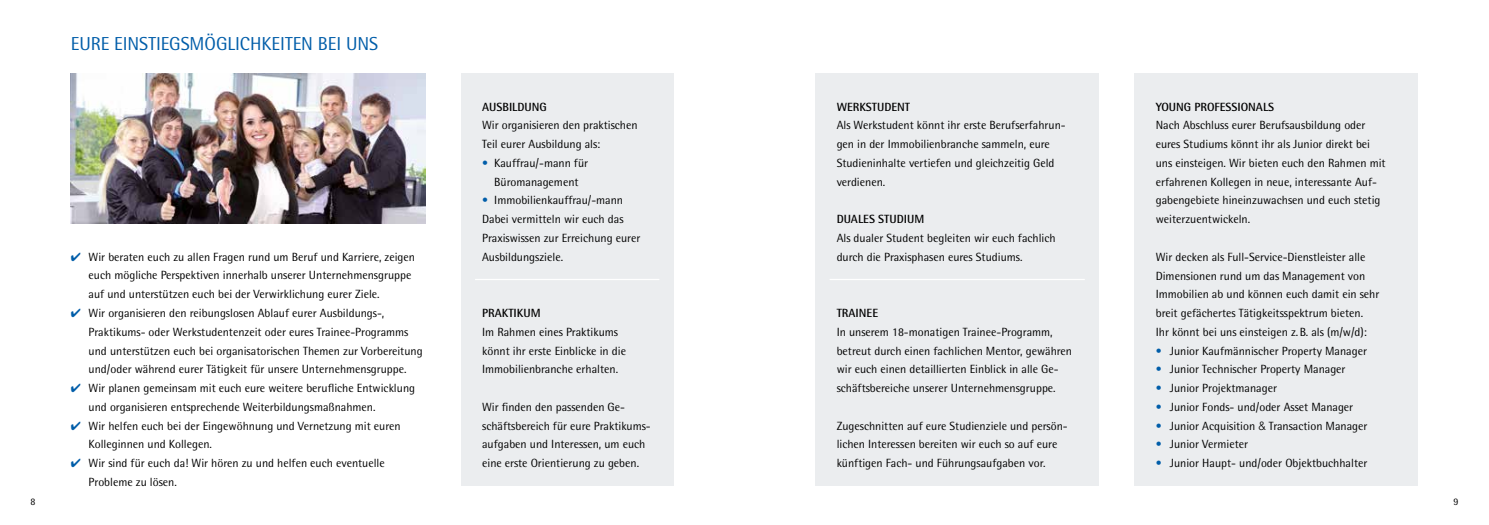
<style>
.page{position:relative;width:1489px;height:525px;background:#fff}
.page>*{position:absolute;margin:0;border:0;box-sizing:border-box;transform-origin:0 0}
.t1{font:18.75px "AT Rotis Semi Sans";letter-spacing:-.005em;color:#005da9}
.t2{font:11.88px/18.8px "AT Rotis Semi Sans";color:#000}
.t3{font:700 11.88px "AT Rotis Semi Sans";color:#000}
.t4{font:10px "AT Rotis Semi Sans";color:#000}
.s1{color:#005da9}
.s2{font-family:"Helvetica Neue LT";font-weight:300}
</style>
<div class="page">
<img style="left:71px;top:73px;width:354px;height:150px">
<div style="left:461px;top:73px;width:212px;height:412px;background:#ebedef"></div>
<div style="left:815px;top:73px;width:283px;height:412px;background:#ebedef"></div>
<div style="left:1134px;top:73px;width:283px;height:412px;background:#ebedef"></div>
<hr style="left:475px;top:279px;width:184px;height:1px;background:#fff">
<hr style="left:829px;top:279px;width:255px;height:1px;background:#fff">
<h1 class="t1" style="left:71px;top:32px;width:309px">EURE EINSTIEGSMÖGLICHKEITEN BEI UNS</h1>
<p class="t2" style="left:89px;top:247px;width:328px;text-indent:-18px"><span class="s1">✔</span> Wir beraten euch zu allen Fragen rund um Beruf und Karriere, zeigen euch mögliche Perspektiven innerhalb unserer Unternehmensgruppe auf und unterstützen euch bei der Verwirklichung eurer Ziele.</p>
<p class="t2" style="left:89px;top:303px;width:335px;text-indent:-18px"><span class="s1">✔</span> Wir organisieren den reibungslosen Ablauf eurer Ausbildungs-, Praktikums- oder Werkstudentenzeit oder eures Trainee-Programms und unterstützen euch bei organisatorischen Themen zur Vorbereitung und/oder während eurer Tätigkeit für unsere Unternehmensgruppe.</p>
<p class="t2" style="left:89px;top:378px;width:328px;text-indent:-18px"><span class="s1">✔</span> Wir planen gemeinsam mit euch eure weitere berufliche Entwicklung und organisieren entsprechende Weiterbildungsmaßnahmen.</p>
<p class="t2" style="left:89px;top:416px;width:313px;text-indent:-18px"><span class="s1">✔</span> Wir helfen euch bei der Eingewöhnung und Vernetzung mit euren<br>Kolleginnen und Kollegen.</p>
<p class="t2" style="left:89px;top:453px;width:298px;text-indent:-18px"><span class="s1">✔</span> Wir sind für euch da! Wir hören zu und helfen euch eventuelle<br>Probleme zu lösen.</p>
<p class="t3" style="left:482px;top:99px;width:66px">AUSBILDUNG</p>
<p class="t2" style="left:482px;top:116px;width:157px">Wir organisieren den praktischen<br>Teil eurer Ausbildung als:</p>
<p class="t2" style="left:482px;top:153px;width:107px;text-align:center"><span class="s1">•</span> Kauffrau/-mann für<br>Büromanagement</p>
<p class="t2" style="left:482px;top:191px;width:160px"><span class="s1">•</span> Immobilienkauffrau/-mann<br>Dabei vermitteln wir euch das<br>Praxiswissen zur Erreichung eurer<br>Ausbildungsziele.</p>
<p class="t3" style="left:482px;top:305px;width:60px">PRAKTIKUM</p>
<p class="t2" style="left:482px;top:322px;width:145px">Im Rahmen eines Praktikums könnt ihr erste Einblicke in die<br>Immobilienbranche erhalten.</p>
<p class="t2" style="left:482px;top:397px;width:170px">Wir finden den passenden Ge&shy;schäftsbereich für eure Praktikums&shy;aufgaben und Interessen, um euch eine erste Orientierung zu geben.</p>
<p class="t3" style="left:836px;top:99px;width:75px">WERKSTUDENT</p>
<p class="t2" style="left:836px;top:116px;width:230px">Als Werkstudent könnt ihr erste Berufserfahrun&shy;gen in der Immobilienbranche sammeln, eure Studieninhalte vertiefen und gleichzeitig Geld verdienen.</p>
<p class="t3" style="left:836px;top:212px;width:89px">DUALES STUDIUM</p>
<p class="t2" style="left:836px;top:228px;width:220px">Als dualer Student begleiten wir euch fachlich durch die Praxisphasen eures Studiums.</p>
<p class="t3" style="left:836px;top:305px;width:43px">TRAINEE</p>
<p class="t2" style="left:836px;top:322px;width:237px">In unserem 18-monatigen Trainee-Programm, betreut durch einen fachlichen Mentor, gewähren wir euch einen detaillierten Einblick in alle Ge&shy;schäftsbereiche unserer Unternehmensgruppe.</p>
<p class="t2" style="left:836px;top:416px;width:231px">Zugeschnitten auf eure Studienziele und persön&shy;lichen Interessen bereiten wir euch so auf eure künftigen Fach- und Führungsaufgaben vor.</p>
<p class="t3" style="left:1155px;top:99px;width:120px">YOUNG PROFESSIONALS</p>
<p class="t2" style="left:1155px;top:116px;width:231px">Nach Abschluss eurer Berufsausbildung oder eures Studiums könnt ihr als Junior direkt bei uns einsteigen. Wir bieten euch den Rahmen mit erfahrenen Kollegen in neue, interessante Auf&shy;gabengebiete hineinzuwachsen und euch stetig weiterzuentwickeln.</p>
<p class="t2" style="left:1155px;top:247px;width:225px">Wir decken als Full-Service-Dienstleister alle Dimensionen rund um das Management von Immobilien ab und können euch damit ein sehr breit gefächertes Tätigkeitsspektrum bieten.<br>Ihr könnt bei uns einsteigen z.B. als (m/w/d):</p>
<p class="t2" style="left:1155px;top:341px;width:213px"><span class="s1">•</span> Junior Kaufmännischer Property Manager</p>
<p class="t2" style="left:1155px;top:359px;width:191px"><span class="s1">•</span> Junior Technischer Property Manager</p>
<p class="t2" style="left:1155px;top:378px;width:123px"><span class="s1">•</span> Junior Projektmanager</p>
<p class="t2" style="left:1155px;top:397px;width:199px"><span class="s1">•</span> Junior Fonds- und/oder Asset Manager</p>
<p class="t2" style="left:1155px;top:416px;width:213px"><span class="s1">•</span> Junior Acquisition <span class="s2">&amp;</span> Transaction Manager</p>
<p class="t2" style="left:1155px;top:434px;width:94px"><span class="s1">•</span> Junior Vermieter</p>
<p class="t2" style="left:1155px;top:453px;width:213px"><span class="s1">•</span> Junior Haupt- und/oder Objektbuchhalter</p>
<p class="t4" style="left:30px;top:495px;width:7px">8</p>
<p class="t4" style="left:1453px;top:495px;width:7px">9</p>
</div>
